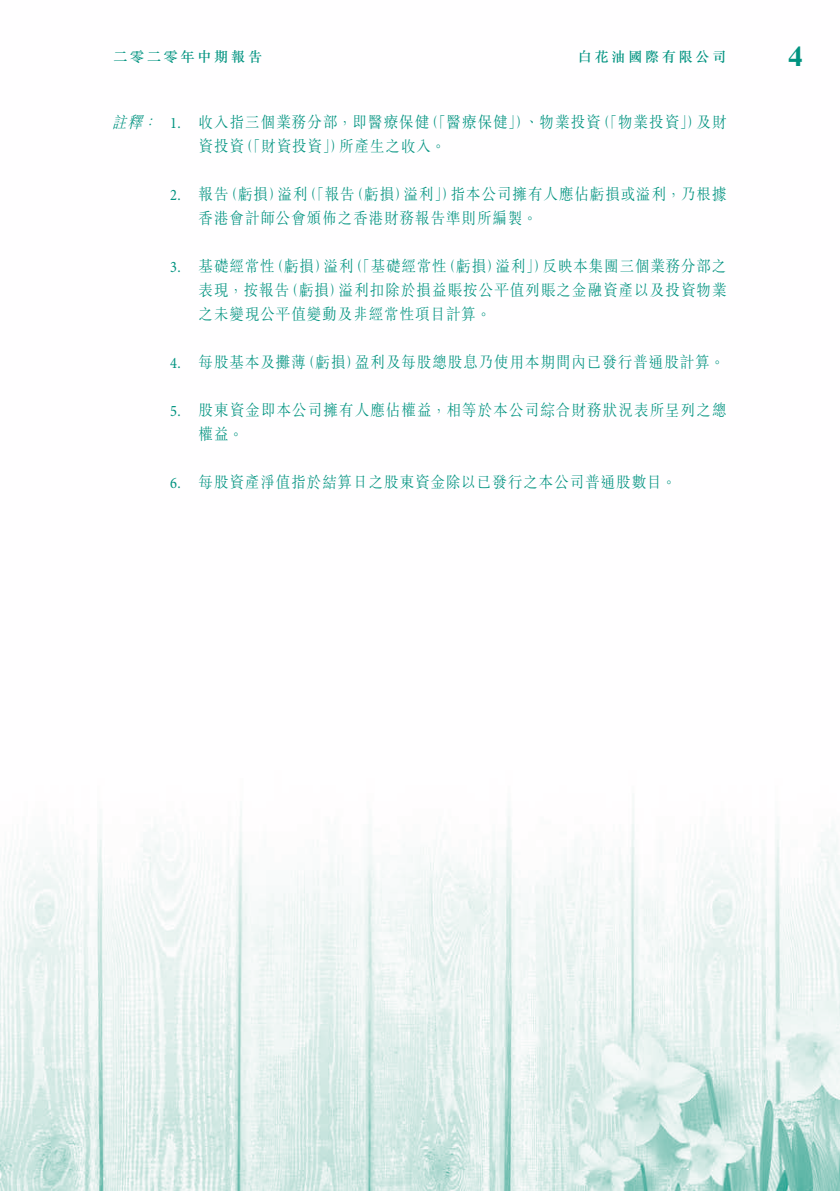
<style>
.page{position:relative;width:840px;height:1191px;background:#fff}
.page>*{position:absolute;margin:0;border:0;box-sizing:border-box;transform-origin:0 0}
.t1{font:700 28px "Times New Roman MT Std";color:#009380}
._06_Notes{font:300 16px/24px "M Sung HK";letter-spacing:.075em;color:#009380;scale:.9 1}
._06_Notes-2{font:16px "Minion Pro";color:#009380;scale:.9 1}
._06_Notes-3{font:italic 300 16px "M Sung HK";color:#009380;scale:.9 1}
.t2{font:500 14px "M Sung HK";letter-spacing:.2em;color:#009380}
</style>
<div class="page">
<img style="left:0;top:808px;width:839px;height:383px">
<p class="t2" style="left:113px;top:47px;width:150px">二零二零年中期報告</p>
<p class="t2" style="left:577px;top:47px;width:150px">白花油國際有限公司</p>
<p class="_06_Notes-3" style="left:112px;top:111px;width:41px">註釋</p>
<p class="_06_Notes-3" style="left:142px;top:111px;width:24px">：</p>
<p class="_06_Notes-2" style="left:170px;top:112px;width:13px">1.</p>
<p class="_06_Notes-2" style="left:170px;top:184px;width:13px">2.</p>
<p class="_06_Notes-2" style="left:170px;top:256px;width:13px">3.</p>
<p class="_06_Notes-2" style="left:170px;top:352px;width:13px">4.</p>
<p class="_06_Notes-2" style="left:170px;top:400px;width:13px">5.</p>
<p class="_06_Notes-2" style="left:170px;top:472px;width:13px">6.</p>
<p class="_06_Notes" style="left:424px;top:109px;width:197px">（「醫療保健」）、物業投資</p>
<p class="_06_Notes" style="left:595px;top:109px;width:119px">（「物業投資」）</p>
<p class="_06_Notes" style="left:198px;top:109px;width:257px">收入指三個業務分部，即醫療保健</p>
<p class="_06_Notes" style="left:696px;top:109px;width:35px">及財</p>
<p class="_06_Notes" style="left:198px;top:133px;width:52px">資投資</p>
<p class="_06_Notes" style="left:239px;top:133px;width:118px">（「財資投資」）</p>
<p class="_06_Notes" style="left:339px;top:133px;width:120px">所產生之收入。</p>
<p class="_06_Notes" style="left:450px;top:181px;width:307px">指本公司擁有人應佔虧損或溢利，乃根據</p>
<p class="_06_Notes" style="left:198px;top:181px;width:35px">報告</p>
<p class="_06_Notes" style="left:302px;top:181px;width:59px">（「報告</p>
<p class="_06_Notes" style="left:223px;top:181px;width:67px">（虧損）</p>
<p class="_06_Notes" style="left:349px;top:181px;width:67px">（虧損）</p>
<p class="_06_Notes" style="left:277px;top:181px;width:35px">溢利</p>
<p class="_06_Notes" style="left:403px;top:181px;width:59px">溢利」）</p>
<p class="_06_Notes" style="left:198px;top:205px;width:377px">香港會計師公會頒佈之香港財務報告準則所編製。</p>
<p class="_06_Notes" style="left:542px;top:253px;width:205px">反映本集團三個業務分部之</p>
<p class="_06_Notes" style="left:198px;top:253px;width:86px">基礎經常性</p>
<p class="_06_Notes" style="left:348px;top:253px;width:111px">（「基礎經常性</p>
<p class="_06_Notes" style="left:269px;top:253px;width:67px">（虧損）</p>
<p class="_06_Notes" style="left:441px;top:253px;width:67px">（虧損）</p>
<p class="_06_Notes" style="left:323px;top:253px;width:35px">溢利</p>
<p class="_06_Notes" style="left:495px;top:253px;width:59px">溢利」）</p>
<p class="_06_Notes" style="left:338px;top:277px;width:432px">溢利扣除於損益賬按公平值列賬之金融資產以及投資物業</p>
<p class="_06_Notes" style="left:198px;top:277px;width:326px">表現，按報告<br>之未變現公平值變動及非經常性項目計算。</p>
<p class="_06_Notes" style="left:355px;top:349px;width:412px">盈利及每股總股息乃使用本期間內已發行普通股計算。</p>
<p class="_06_Notes" style="left:284px;top:277px;width:67px">（虧損）</p>
<p class="_06_Notes" style="left:198px;top:349px;width:121px">每股基本及攤薄</p>
<p class="_06_Notes" style="left:300px;top:349px;width:67px">（虧損）</p>
<p class="_06_Notes" style="left:198px;top:397px;width:587px">股東資金即本公司擁有人應佔權益，相等於本公司綜合財務狀況表所呈列之總</p>
<p class="_06_Notes" style="left:198px;top:421px;width:51px">權益。</p>
<p class="_06_Notes" style="left:198px;top:469px;width:532px">每股資產淨值指於結算日之股東資金除以已發行之本公司普通股數目。</p>
<h1 class="t1" style="left:787px;top:39px;width:15px">4</h1>
</div>
